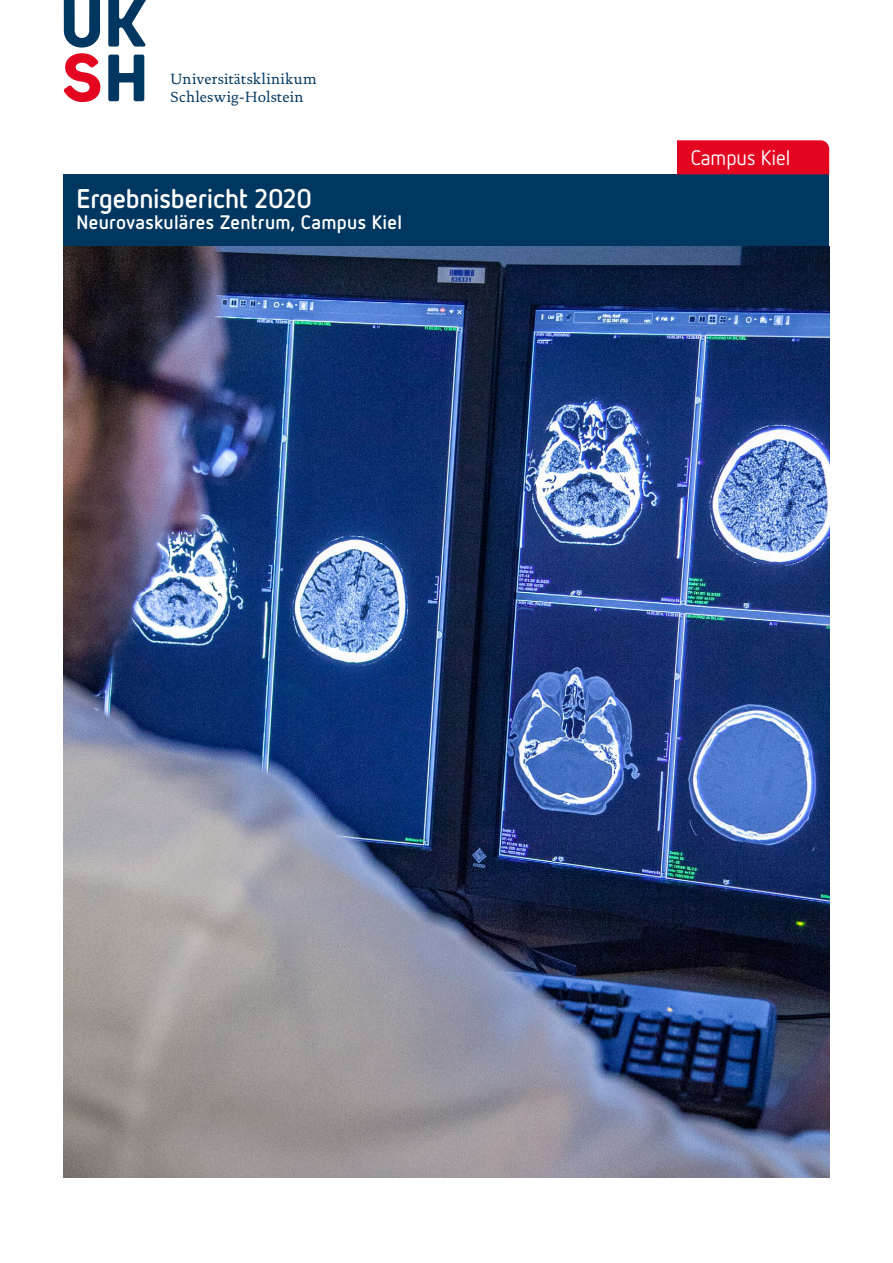
<style>
.page{position:relative;width:893px;height:1263px;background:#fff}
.page>*{position:absolute;margin:0;border:0;box-sizing:border-box;transform-origin:0 0}
.Fließ{font:700 27px "Netto OT";letter-spacing:-.01em;color:#fff}
.t1{font:21px "Netto OT";color:#fff}
.Fließ-2{font:700 19.5px "Netto OT";letter-spacing:.015em;color:#fff}
.t2{font:15px "DTL Documenta TOT";letter-spacing:.02em;color:#003761}
</style>
<div class="page">
<div style="left:64px;top:174px;width:765px;height:73px;background:#003761"></div>
<svg style="left:108px;top:55px;width:36px;height:46px"></svg>
<svg style="left:64px;top:0;width:36px;height:102px"></svg>
<svg style="left:108px;top:0;width:38px;height:47px"></svg>
<div style="left:677px;top:140px;width:152px;height:34px;background:#e40521"></div>
<img style="left:64px;top:247px;width:765px;height:931px">
<p class="t2" style="left:171px;top:70px;width:148px">Universitätsklinikum</p>
<p class="t2" style="left:171px;top:88px;width:134px">Schleswig-Holstein</p>
<p class="Fließ" style="left:77px;top:182px;width:237px">Ergebnisbericht 2020</p>
<p class="Fließ-2" style="left:77px;top:210px;width:327px">Neurovaskuläres Zentrum, Campus Kiel</p>
<p class="t1" style="left:691px;top:145px;width:101px">Campus Kiel</p>
</div>
